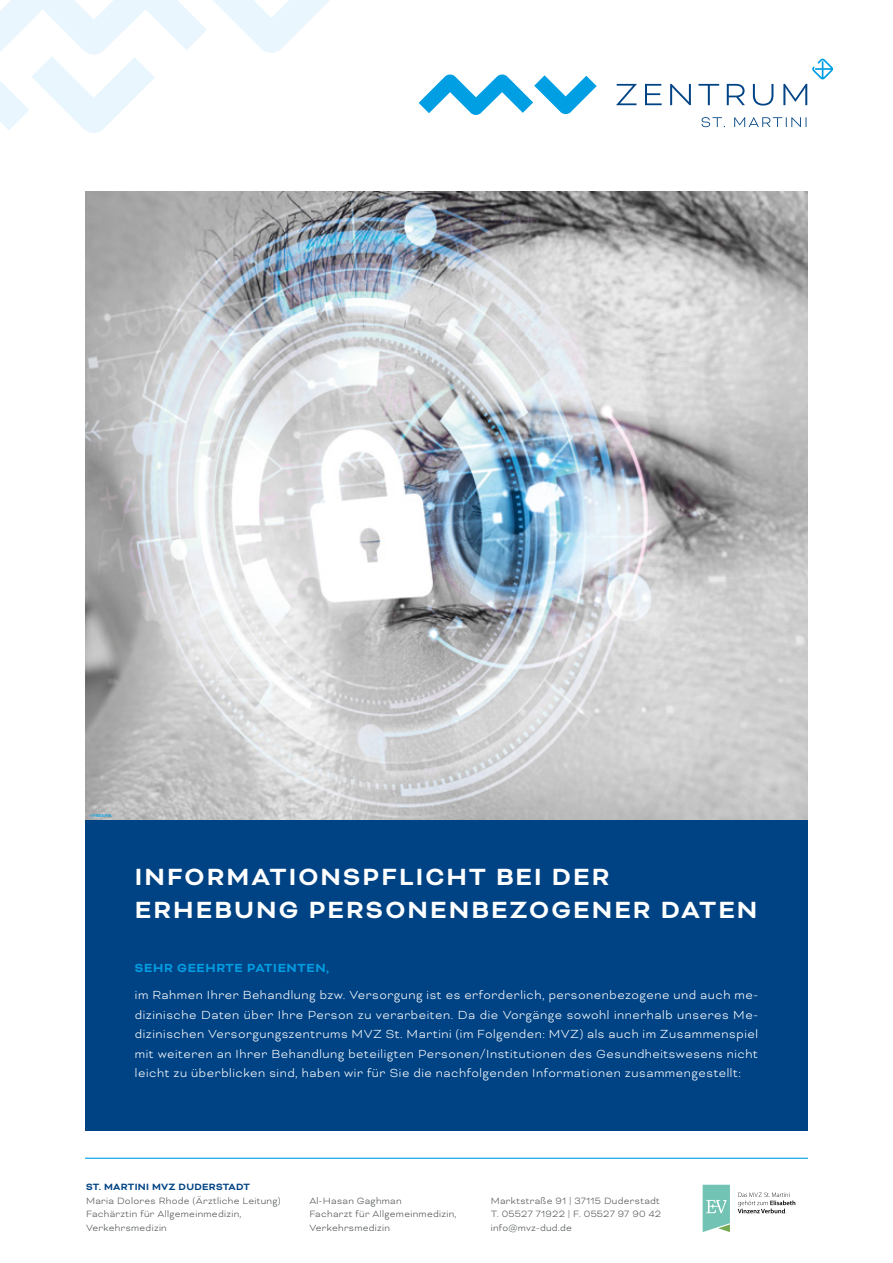
<style>
.page{position:relative;width:893px;height:1263px;background:#fff}
.page>*{position:absolute;margin:0;border:0;box-sizing:border-box;transform-origin:0 0}
.t1{font:700 27px/33px "Bicyclette";letter-spacing:.08em;color:#fff}
.t2{font:300 13.5px/19.5px "Bicyclette";letter-spacing:.04em;color:#fff;text-align:justify}
.t3{font:700 13.5px "Bicyclette";letter-spacing:.05em;color:#009ee3}
.t4{font:300 10.5px/13.5px "Bicyclette";letter-spacing:.03em;color:#4f5355}
.t5{font:700 10.5px "Bicyclette";letter-spacing:.03em;color:#004384}
.t6{font:700 4.5px "Bicyclette";letter-spacing:.05em;color:#009ee3}
</style>
<div class="page">
<svg style="left:0;top:0;width:330px;height:133px"></svg>
<svg style="left:703px;top:1185px;width:27px;height:47px"></svg>
<svg style="left:738px;top:1192px;width:57px;height:21px"></svg>
<hr style="left:85px;top:1158px;width:723px;height:1px;background:#009ee3">
<img style="left:85px;top:191px;width:723px;height:630px">
<div style="left:85px;top:821px;width:723px;height:310px;background:#004384"></div>
<svg style="left:419px;top:74px;width:178px;height:41px"></svg>
<svg style="left:616px;top:84px;width:21px;height:21px"></svg>
<svg style="left:645px;top:84px;width:17px;height:21px"></svg>
<svg style="left:670px;top:84px;width:21px;height:21px"></svg>
<svg style="left:698px;top:84px;width:21px;height:21px"></svg>
<svg style="left:727px;top:84px;width:18px;height:21px"></svg>
<svg style="left:753px;top:84px;width:20px;height:22px"></svg>
<svg style="left:702px;top:117px;width:23px;height:10px"></svg>
<svg style="left:734px;top:117px;width:72px;height:10px"></svg>
<svg style="left:783px;top:59px;width:50px;height:46px"></svg>
<p class="t6" style="left:90px;top:813px;width:24px">©FREEPIK</p>
<h1 class="t1" style="left:135px;top:860px;width:624px">INFORMATIONSPFLICHT BEI DER<br>ERHEBUNG PERSONENBEZOGENER DATEN</h1>
<p class="t3" style="left:135px;top:960px;width:196px">SEHR GEEHRTE PATIENTEN,</p>
<p class="t2" style="left:135px;top:985px;width:625px">im Rahmen Ihrer Behandlung bzw. Versorgung ist es erforderlich, personenbezogene und auch me&shy;dizinische Daten über Ihre Person zu verarbeiten. Da die Vorgänge sowohl innerhalb unseres Me&shy;dizinischen Versorgungszentrums MVZ St. Martini (im Folgenden: MVZ) als auch im Zusammenspiel mit weiteren an Ihrer Behandlung beteiligten Personen/Institutionen des Gesundheitswesens nicht leicht zu überblicken sind, haben wir für Sie die nachfolgenden Informationen zusammengestellt:</p>
<p class="t5" style="left:86px;top:1181px;width:165px">ST. MARTINI MVZ DUDERSTADT</p>
<p class="t4" style="left:86px;top:1194px;width:196px">Maria Dolores Rhode (Ärztliche Leitung)<br>Fachärztin für Allgemeinmedizin,<br>Verkehrsmedizin</p>
<p class="t4" style="left:491px;top:1194px;width:172px">Marktstraße 91 | 37115 Duderstadt<br>T. 05527 71922 | F. 05527 97 90 42 info@mvz-dud.de</p>
<p class="t4" style="left:309px;top:1194px;width:149px">Al-Hasan Gaghman<br>Facharzt für Allgemeinmedizin,<br>Verkehrsmedizin</p>
</div>
